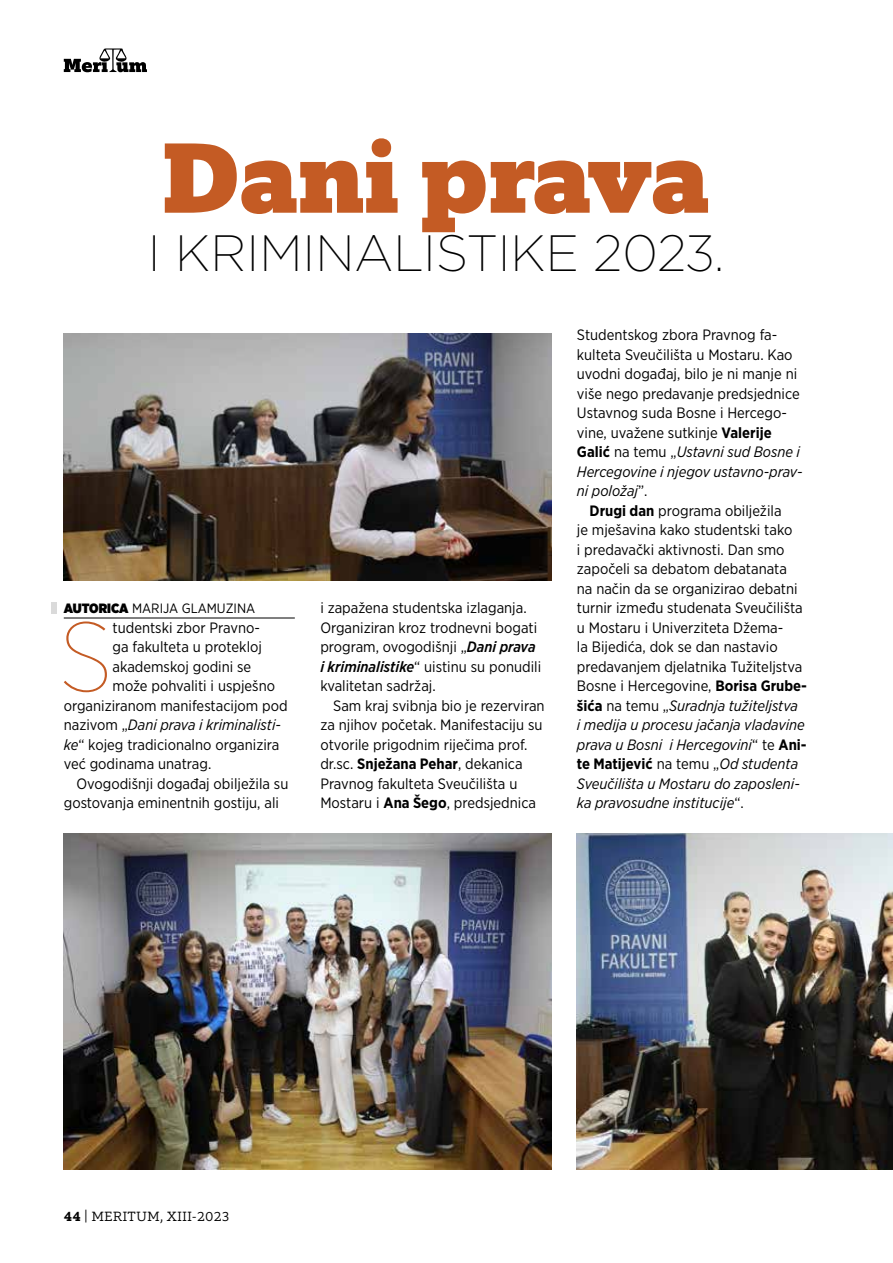
<style>
.page{position:relative;width:893px;height:1263px;background:#fff}
.page>*{position:absolute;margin:0;border:0;box-sizing:border-box;transform-origin:0 0}
.t1{font:900 100.5px "Equip Slab";letter-spacing:-.01em;color:#c45b24}
.t2{font:100 98.55px "Gotham Narrow";color:#c45b24}
.t3{font:200 51px "Gotham";color:#000}
.t4{font:15px/19.5px "Gotham Narrow";color:#000}
.t5{font:italic 15px "Gotham Narrow";color:#000}
.t6{font:13.5px "Gotham Narrow";color:#000}
.t7{font:300 13.5px "Equip Slab";letter-spacing:.04em;color:#000}
.s1{font-weight:900}
.s2{font-style:normal}
.s3{font-style:italic}
.s4{font-weight:500;font-style:italic}
.s5{font-weight:700}
</style>
<div class="page">
<div style="left:51px;top:602px;width:6px;height:12px;background:#dadada"></div>
<hr style="left:64px;top:618px;width:231px;height:1px;background:#000">
<img style="left:64px;top:333px;width:487px;height:247px">
<img style="left:64px;top:833px;width:487px;height:336px">
<img style="left:577px;top:833px;width:316px;height:336px">
<svg style="left:64px;top:48px;width:83px;height:24px"></svg>
<h1 class="t1" style="left:163px;top:114px;width:548px">Dani prava</h1>
<h3 class="t3" style="left:148px;top:221px;width:578px">I KRIMINALISTIKE 2023.</h3>
<p class="t6" style="left:64px;top:600px;width:193px"><span class="s1">AUTORICA</span> MARIJA GLAMUZINA</p>
<h2 class="t2" style="left:59px;top:598px;width:55px">S</h2>
<p class="t4" style="left:113px;top:617px;width:149px">tudentski zbor Pravno-</p>
<p class="t4" style="left:113px;top:637px;width:151px">ga fakulteta u protekloj</p>
<p class="t4" style="left:113px;top:656px;width:140px">akademskoj godini se</p>
<p class="t4" style="left:113px;top:676px;width:164px">može pohvaliti i uspješno</p>
<p class="t4" style="left:64px;top:695px;width:225px">organiziranom manifestacijom pod</p>
<p class="t5" style="left:64px;top:716px;width:219px"><span class="s2">nazivom „</span>Dani prava i kriminalisti-</p>
<p class="t4" style="left:64px;top:734px;width:217px"><span class="s3">ke</span>“ kojeg tradicionalno organizira</p>
<p class="t4" style="left:64px;top:754px;width:149px">već godinama unatrag.</p>
<p class="t4" style="left:77px;top:773px;width:213px">Ovogodišnji događaj obilježila su</p>
<p class="t4" style="left:64px;top:793px;width:217px">gostovanja eminentnih gostiju, ali</p>
<p class="t4" style="left:320px;top:598px;width:222px">i zapažena studentska izlaganja.<br>Organiziran kroz trodnevni bogati program, ovogodišnji „<span class="s4">Dani prava i kriminalistike</span>“ uistinu su ponudili kvalitetan sadržaj.</p>
<p class="t4" style="left:320px;top:695px;width:226px;text-indent:13px">Sam kraj svibnja bio je rezerviran za njihov početak. Manifestaciju su otvorile prigodnim riječima prof. dr.sc. <span class="s5">Snježana Pehar</span>, dekanica Pravnog fakulteta Sveučilišta u Mostaru i <span class="s5">Ana Šego</span>, predsjednica</p>
<p class="t4" style="left:577px;top:325px;width:227px">Studentskog zbora Pravnog fa&shy;kulteta Sveučilišta u Mostaru. Kao uvodni događaj, bilo je ni manje ni više nego predavanje predsjednice<br>Ustavnog suda Bosne i Hercego&shy;vine, uvažene sutkinje <span class="s5">Valerije<br>Galić</span> na temu „<span class="s3">Ustavni sud Bosne i<br>Hercegovine i njegov ustavno-prav&shy;ni položaj</span>”.</p>
<p class="t4" style="left:577px;top:500px;width:232px;text-indent:13px"><span class="s5">Drugi dan</span> programa obilježila<br>je mješavina kako studentski tako<br>i predavački aktivnosti. Dan smo započeli sa debatom debatanata<br>na način da se organizirao debatni turnir između studenata Sveučilišta u Mostaru i Univerziteta Džema-<br>la Bijedića, dok se dan nastavio predavanjem djelatnika Tužiteljstva Bosne i Hercegovine, <span class="s5">Borisa Grube&shy;šića</span> na temu „<span class="s3">Suradnja tužiteljstva<br>i medija u procesu jačanja vladavine prava u Bosni i Hercegovini</span>“ te <span class="s5">Ani&shy;te Matijević</span> na temu „<span class="s3">Od studenta Sveučilišta u Mostaru do zaposleni&shy;ka pravosudne institucije</span>“.</p>
<p class="t7" style="left:64px;top:1208px;width:167px"><span class="s5">44</span> | MERITUM, XIII-2023</p>
</div>
